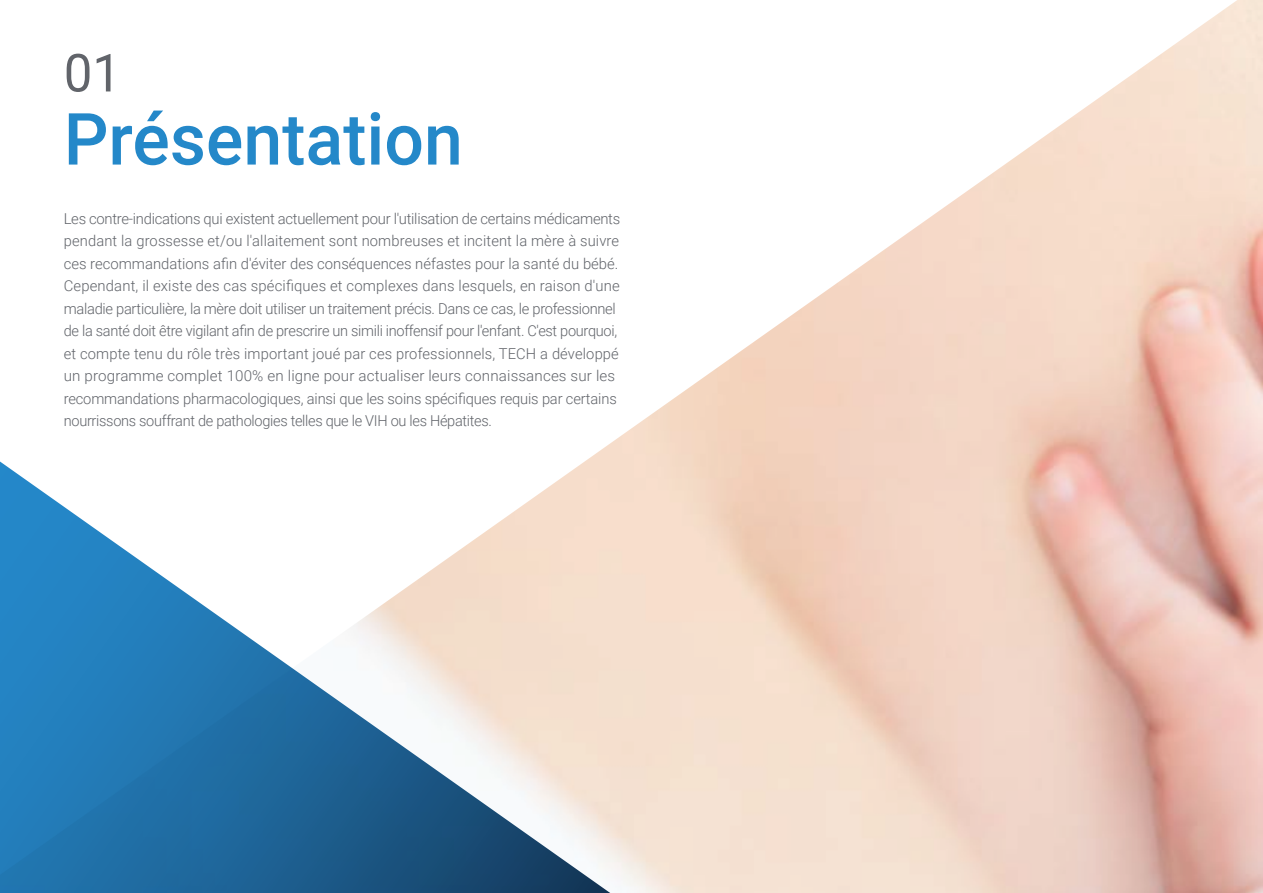
<style>
.page{position:relative;width:1263px;height:893px;background:#fff}
.page>*{position:absolute;margin:0;border:0;box-sizing:border-box;transform-origin:0 0}
.t1{font:500 72px "Roboto";color:#2488c9}
.t2{font:52.5px "Roboto";color:#61646a}
.t3{font:300 15px/22.5px "Roboto";letter-spacing:-.01em;color:#61646a}
</style>
<div class="page">
<img style="left:607px;top:0;width:656px;height:893px">
<svg style="left:0;top:446px;width:640px;height:447px"></svg>
<h2 class="t2" style="left:64px;top:36px;width:59px">01</h2>
<h1 class="t1" style="left:64px;top:89px;width:401px">Présentation</h1>
<p class="t3" style="left:64px;top:207px;width:558px">Les contre-indications qui existent actuellement pour l'utilisation de certains médicaments pendant la grossesse et/ou l'allaitement sont nombreuses et incitent la mère à suivre ces recommandations afin d'éviter des conséquences néfastes pour la santé du bébé.<br>Cependant, il existe des cas spécifiques et complexes dans lesquels, en raison d'une maladie particulière, la mère doit utiliser un traitement précis. Dans ce cas, le professionnel de la santé doit être vigilant afin de prescrire un simili inoffensif pour l'enfant. C'est pourquoi, et compte tenu du rôle très important joué par ces professionnels, TECH a développé un programme complet 100% en ligne pour actualiser leurs connaissances sur les recommandations pharmacologiques, ainsi que les soins spécifiques requis par certains nourrissons souffrant de pathologies telles que le VIH ou les Hépatites.</p>
</div>
